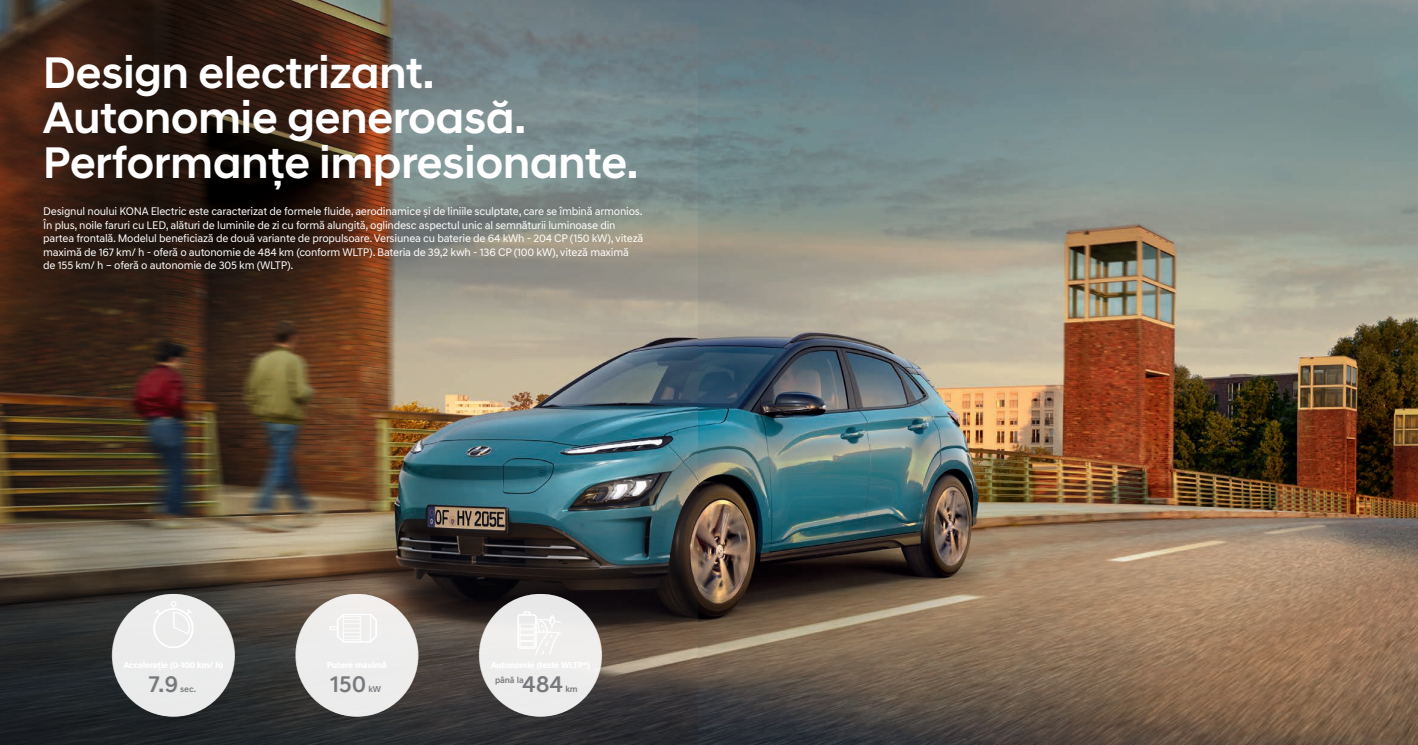
<style>
.page{position:relative;width:1418px;height:745px;background:#fff}
.page>*{position:absolute;margin:0;border:0;box-sizing:border-box;transform-origin:0 0}
.t1{font:500 45px/45px "Hyundai Sans Head";color:#fff}
.t2{font:500 23.75px "Hyundai Sans Text";color:#76787b}
.Body{font:11.25px/13.5px "Hyundai Sans Text";letter-spacing:-.02em;color:#fff}
.t3{font:500 8.75px "Hyundai Sans Text";color:#76787b}
</style>
<div class="page">
<img style="left:0;top:0;width:698px;height:744px">
<svg style="left:112px;top:593px;width:586px;height:123px;background:#8e8b88"></svg>
<svg style="left:153px;top:600px;width:41px;height:47px"></svg>
<svg style="left:329px;top:613px;width:48px;height:29px"></svg>
<svg style="left:517px;top:611px;width:44px;height:43px"></svg>
<img style="left:698px;top:0;width:719px;height:744px">
<p class="t1" style="left:43px;top:50px;width:597px">Design electrizant.<br>Autonomie generoasă.<br>Performanțe impresionante.</p>
<p class="Body" style="left:43px;top:204px;width:601px">Designul noului KONA Electric este caracterizat de formele fluide, aerodinamice și de liniile sculptate, care se îmbină armonios.<br>În plus, noile faruri cu LED, alături de luminile de zi cu formă alungită, oglindesc aspectul unic al semnăturii luminoase din partea frontală. Modelul beneficiază de două variante de propulsoare. Versiunea cu baterie de 64 kWh - 204 CP (150 kW), viteză maximă de 167 km/ h - oferă o autonomie de 484 km (conform WLTP). Bateria de 39,2 kwh - 136 CP (100 kW), viteză maximă de 155 km/ h – oferă o autonomie de 305 km (WLTP).</p>
<p class="t2" style="left:148px;top:668px;width:31px">7.9</p>
<p class="t3" style="left:180px;top:683px;width:17px">sec.</p>
<p class="t2" style="left:330px;top:668px;width:37px">150</p>
<p class="t3" style="left:368px;top:683px;width:14px">kW</p>
<p class="t2" style="left:522px;top:668px;width:43px">484</p>
<p class="t3" style="left:565px;top:683px;width:14px">km</p>
<p class="t3" style="left:495px;top:674px;width:30px">până la</p>
</div>
